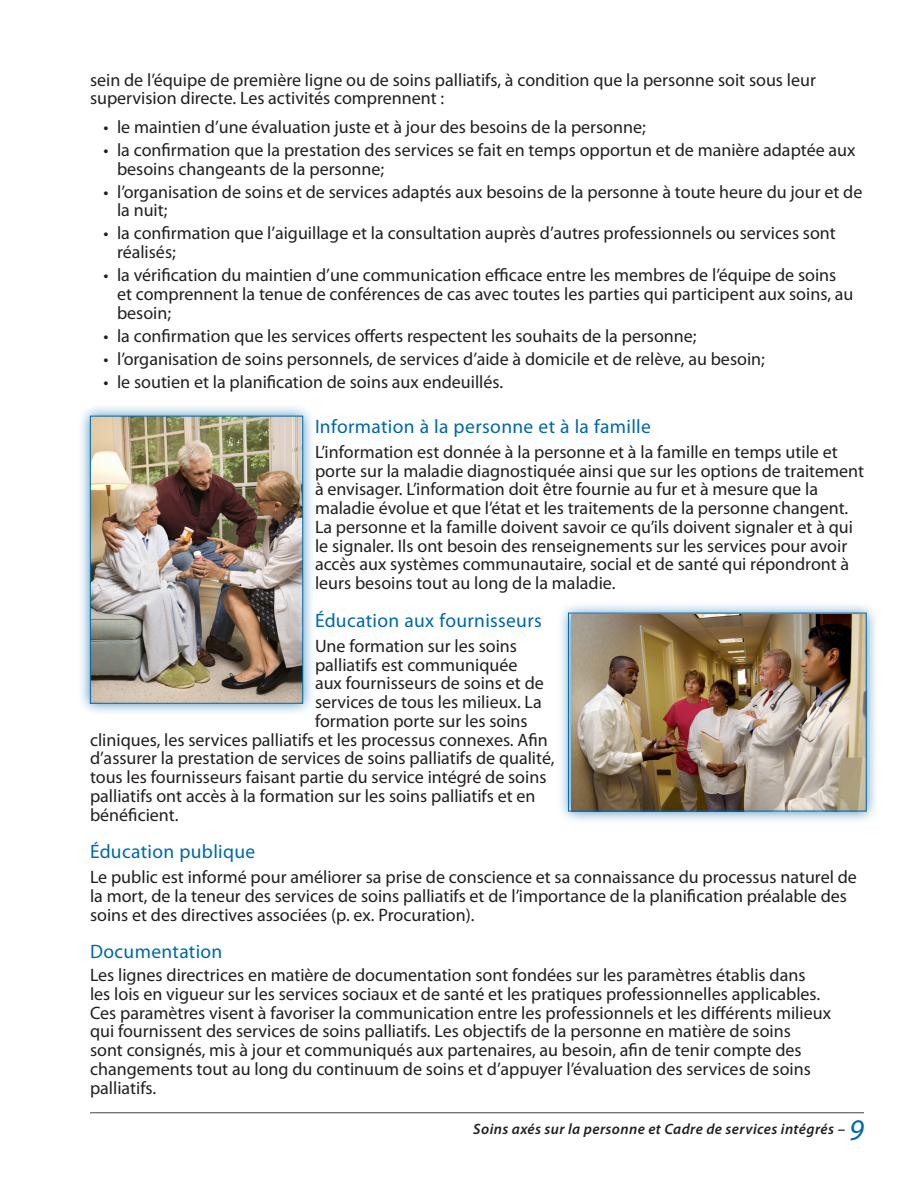
<style>
.page{position:relative;width:918px;height:1188px;background:#fff}
.page>*{position:absolute;margin:0;border:0;box-sizing:border-box;transform-origin:0 0}
.Heading_2{font:19.5px "Myriad Pro";letter-spacing:.015em;color:#0068a9}
.text_1_column{font:18px/18.8px "Myriad Pro";color:#231f20}
.t1{font:italic 600 15px "Myriad Pro";letter-spacing:.025em;color:#231f20}
.s1{font-style:normal}
.s2{font-weight:400;font-size:30px;color:#0068a9}
</style>
<div class="page">
<hr style="left:90px;top:1112px;width:774px;height:1px;background:#57585a">
<div style="left:78px;top:403px;width:238px;height:314px;background:#0068a9;opacity:.75"></div>
<img style="left:92px;top:418px;width:209px;height:284px">
<div style="left:90px;top:416px;width:213px;height:288px;border:1px solid #0068a9"></div>
<div style="left:556px;top:600px;width:323px;height:224px;background:#0068a9;opacity:.75"></div>
<img style="left:571px;top:615px;width:294px;height:194px">
<div style="left:568px;top:613px;width:299px;height:198px;border:1px solid #0068a9"></div>
<p class="text_1_column" style="left:90px;top:70px;width:727px">sein de l’équipe de première ligne ou de soins palliatifs, à condition que la personne soit sous leur supervision directe. Les activités comprennent :</p>
<p class="text_1_column" style="left:104px;top:118px;width:544px">• le maintien d’une évaluation juste et à jour des besoins de la personne;</p>
<p class="text_1_column" style="left:117px;top:141px;width:740px;text-indent:-14px">• la confirmation que la prestation des services se fait en temps opportun et de manière adaptée aux besoins changeants de la personne;</p>
<p class="text_1_column" style="left:117px;top:183px;width:747px;text-indent:-14px">• l’organisation de soins et de services adaptés aux besoins de la personne à toute heure du jour et de la nuit;</p>
<p class="text_1_column" style="left:117px;top:224px;width:720px;text-indent:-14px">• la confirmation que l’aiguillage et la consultation auprès d’autres professionnels ou services sont réalisés;</p>
<p class="text_1_column" style="left:117px;top:266px;width:738px;text-indent:-14px">• la vérification du maintien d’une communication efficace entre les membres de l’équipe de soins et comprennent la tenue de conférences de cas avec toutes les parties qui participent aux soins, au besoin;</p>
<p class="text_1_column" style="left:104px;top:327px;width:595px">• la confirmation que les services offerts respectent les souhaits de la personne;</p>
<p class="text_1_column" style="left:104px;top:350px;width:663px">• l’organisation de soins personnels, de services d’aide à domicile et de relève, au besoin;</p>
<p class="text_1_column" style="left:104px;top:373px;width:401px">• le soutien et la planification de soins aux endeuillés.</p>
<h2 class="Heading_2" style="left:315px;top:415px;width:337px">Information à la personne et à la famille</h2>
<p class="text_1_column" style="left:315px;top:443px;width:551px">L’information est donnée à la personne et à la famille en temps utile et porte sur la maladie diagnostiquée ainsi que sur les options de traitement à envisager. L’information doit être fournie au fur et à mesure que la maladie évolue et que l’état et les traitements de la personne changent.<br>La personne et la famille doivent savoir ce qu’ils doivent signaler et à qui le signaler. Ils ont besoin des renseignements sur les services pour avoir accès aux systèmes communautaire, social et de santé qui répondront à leurs besoins tout au long de la maladie.</p>
<h2 class="Heading_2" style="left:315px;top:609px;width:228px">Éducation aux fournisseurs</h2>
<p class="text_1_column" style="left:315px;top:637px;width:204px">Une formation sur les soins</p>
<p class="text_1_column" style="left:315px;top:655px;width:204px">palliatifs est communiquée</p>
<p class="text_1_column" style="left:315px;top:674px;width:230px">aux fournisseurs de soins et de</p>
<p class="text_1_column" style="left:315px;top:693px;width:228px">services de tous les milieux. La</p>
<p class="text_1_column" style="left:315px;top:712px;width:214px">formation porte sur les soins</p>
<p class="text_1_column" style="left:90px;top:730px;width:459px">cliniques, les services palliatifs et les processus connexes. Afin</p>
<p class="text_1_column" style="left:90px;top:749px;width:466px">d’assurer la prestation de services de soins palliatifs de qualité,</p>
<p class="text_1_column" style="left:90px;top:768px;width:458px">tous les fournisseurs faisant partie du service intégré de soins</p>
<p class="text_1_column" style="left:90px;top:787px;width:447px">palliatifs ont accès à la formation sur les soins palliatifs et en</p>
<p class="text_1_column" style="left:90px;top:805px;width:90px">bénéficient.</p>
<h2 class="Heading_2" style="left:90px;top:841px;width:167px">Éducation publique</h2>
<p class="text_1_column" style="left:90px;top:868px;width:768px">Le public est informé pour améliorer sa prise de conscience et sa connaissance du processus naturel de la mort, de la teneur des services de soins palliatifs et de l’importance de la planification préalable des soins et des directives associées (p. ex. Procuration).</p>
<h2 class="Heading_2" style="left:90px;top:941px;width:134px">Documentation</h2>
<p class="text_1_column" style="left:90px;top:966px;width:743px">Les lignes directrices en matière de documentation sont fondées sur les paramètres établis dans<br>les lois en vigueur sur les services sociaux et de santé et les pratiques professionnelles applicables.<br>Ces paramètres visent à favoriser la communication entre les professionnels et les différents milieux qui fournissent des services de soins palliatifs. Les objectifs de la personne en matière de soins<br>sont consignés, mis à jour et communiqués aux partenaires, au besoin, afin de tenir compte des changements tout au long du continuum de soins et d’appuyer l’évaluation des services de soins palliatifs.</p>
<p class="t1" style="left:473px;top:1121px;width:392px">Soins axés sur la personne et Cadre de services intégrés <span class="s1">–</span> <span class="s2">9</span></p>
</div>
